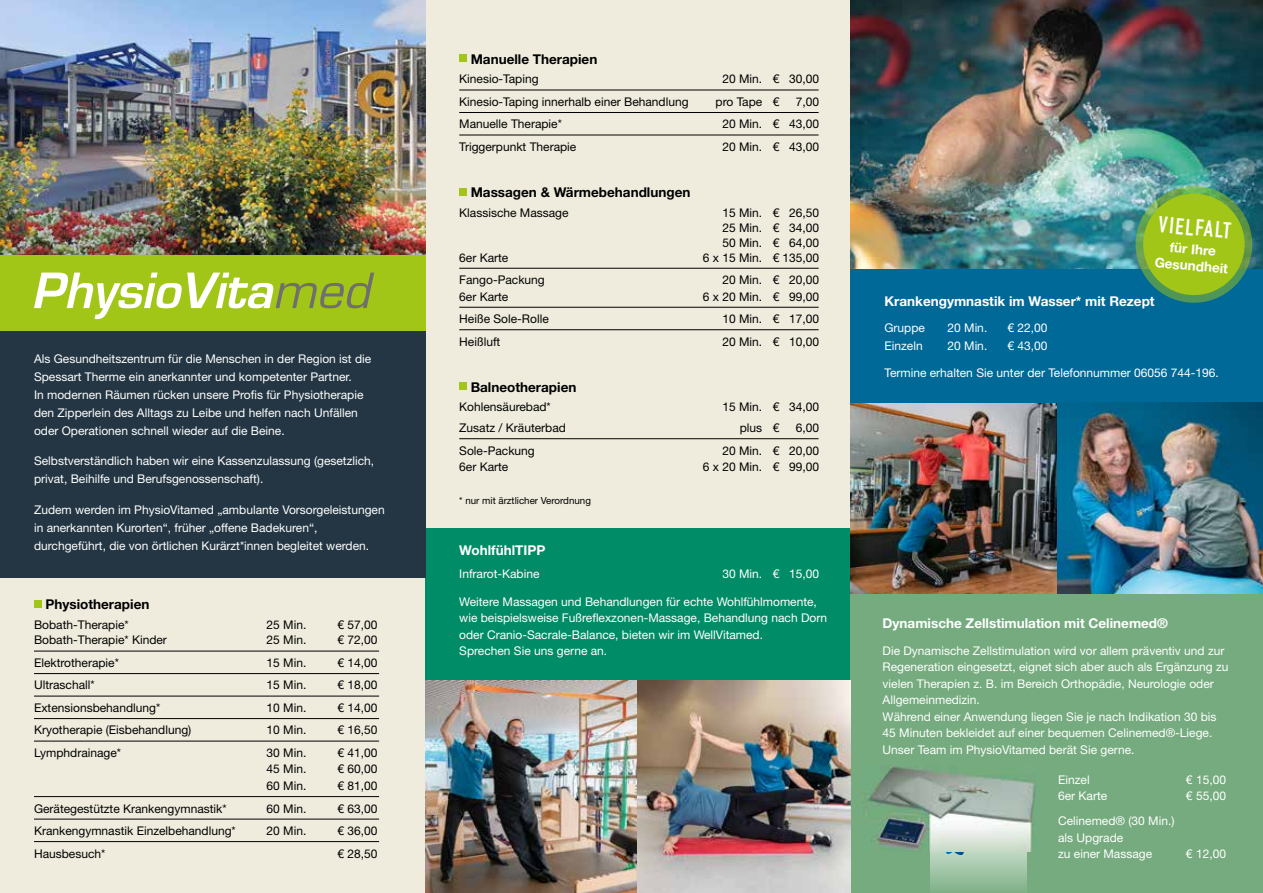
<style>
.page{position:relative;width:1263px;height:893px;background:#fff}
.page>*{position:absolute;margin:0;border:0;box-sizing:border-box;transform-origin:0 0}
.t1{font:22.65px "DIN Engschrift LT Pro";color:#fff}
.t2{font:700 13.5px/16.5px "Helvetica Neue LT Pro";color:#fff;text-align:center}
.t3{font:700 13.5px "Helvetica Neue LT Pro";color:#000}
.t4{font:12px/16.5px "Helvetica Neue LT Pro";color:#fff}
.t5{font:12px/15px "Helvetica Neue LT Pro";color:#000;text-align:justify}
.t6{font:9.75px "Helvetica Neue LT Pro";color:#000}
</style>
<div class="page">
<div style="left:0;top:0;width:850px;height:893px;background:#efecde"></div>
<div style="left:425px;top:528px;width:425px;height:160px;background:#008c66"></div>
<img style="left:850px;top:0;width:413px;height:269px">
<div style="left:850px;top:269px;width:413px;height:135px;background:#006998"></div>
<div style="left:850px;top:593px;width:413px;height:300px;background:#75ab7e"></div>
<img style="left:850px;top:404px;width:207px;height:189px">
<div style="left:459px;top:54px;width:8px;height:8px;background:#a2c617"></div>
<hr style="left:459px;top:90px;width:360px;height:1px;background:#000">
<hr style="left:459px;top:112px;width:360px;height:1px;background:#000">
<hr style="left:459px;top:135px;width:360px;height:1px;background:#000">
<div style="left:459px;top:188px;width:8px;height:7px;background:#a2c617"></div>
<hr style="left:459px;top:268px;width:360px;height:1px;background:#000">
<hr style="left:459px;top:307px;width:360px;height:1px;background:#000">
<hr style="left:459px;top:329px;width:360px;height:1px;background:#000">
<div style="left:459px;top:382px;width:8px;height:8px;background:#a2c617"></div>
<hr style="left:459px;top:438px;width:360px;height:1px;background:#000">
<div style="left:34px;top:600px;width:8px;height:8px;background:#a2c617"></div>
<hr style="left:34px;top:651px;width:345px;height:1px;background:#000">
<hr style="left:34px;top:673px;width:345px;height:1px;background:#000">
<hr style="left:34px;top:696px;width:345px;height:1px;background:#000">
<hr style="left:34px;top:718px;width:345px;height:1px;background:#000">
<hr style="left:34px;top:741px;width:345px;height:1px;background:#000">
<hr style="left:34px;top:796px;width:345px;height:1px;background:#000">
<hr style="left:34px;top:819px;width:345px;height:1px;background:#000">
<hr style="left:34px;top:841px;width:345px;height:1px;background:#000">
<div style="left:0;top:331px;width:425px;height:246px;background:#243643"></div>
<div style="left:0;top:253px;width:425px;height:78px;background:#a2c617"></div>
<svg style="left:34px;top:273px;width:340px;height:46px"></svg>
<img style="left:1057px;top:403px;width:206px;height:190px">
<svg style="left:930px;top:852px;width:96px;height:40px;background:#9dc3a3"></svg>
<svg style="left:936px;top:852px;width:87px;height:3px"></svg>
<img style="left:862px;top:765px;width:174px;height:87px">
<img style="left:0;top:0;width:425px;height:254px">
<svg style="left:1135px;top:186px;width:117px;height:117px;background:#609e53"></svg>
<div style="left:1143px;top:194px;width:101px;height:101px;background:#a2c617;border-radius:50%"></div>
<img style="left:425px;top:680px;width:425px;height:213px">
<p class="t4" style="left:34px;top:349px;width:339px;line-height:18px">Als Gesundheitszentrum für die Menschen in der Region ist die Spessart Therme ein anerkannter und kompetenter Partner.<br>In modernen Räumen rücken unsere Profis für Physiotherapie den Zipperlein des Alltags zu Leibe und helfen nach Unfällen oder Operationen schnell wieder auf die Beine.</p>
<p class="t4" style="left:34px;top:452px;width:342px;line-height:18px">Selbstverständlich haben wir eine Kassenzulassung (gesetzlich, privat, Beihilfe und Berufsgenossenschaft).</p>
<p class="t4" style="left:34px;top:501px;width:352px;line-height:18px">Zudem werden im PhysioVitamed „ambulante Vorsorgeleistungen in anerkannten Kurorten“, früher „offene Badekuren“, durchgeführt, die von örtlichen Kurärzt*innen begleitet werden.</p>
<p class="t3" style="left:45px;top:596px;width:105px">Physiotherapien</p>
<p class="t5" style="left:34px;top:617px;width:96px">Bobath-Therapie*</p>
<p class="t5" style="left:267px;top:617px;width:41px">25 Min.</p>
<p class="t5" style="left:337px;top:617px;width:42px">€ 57,00</p>
<p class="t5" style="left:34px;top:632px;width:134px">Bobath-Therapie* Kinder</p>
<p class="t5" style="left:267px;top:632px;width:41px">25 Min.</p>
<p class="t5" style="left:337px;top:632px;width:42px">€ 72,00</p>
<p class="t5" style="left:34px;top:655px;width:86px">Elektrotherapie*</p>
<p class="t5" style="left:267px;top:655px;width:41px">15 Min.</p>
<p class="t5" style="left:337px;top:655px;width:42px">€ 14,00</p>
<p class="t5" style="left:34px;top:677px;width:62px">Ultraschall*</p>
<p class="t5" style="left:267px;top:677px;width:41px">15 Min.</p>
<p class="t5" style="left:337px;top:677px;width:42px">€ 18,00</p>
<p class="t5" style="left:34px;top:700px;width:128px">Extensionsbehandlung*</p>
<p class="t5" style="left:267px;top:700px;width:41px">10 Min.</p>
<p class="t5" style="left:337px;top:700px;width:42px">€ 14,00</p>
<p class="t5" style="left:34px;top:722px;width:159px">Kryotherapie (Eisbehandlung)</p>
<p class="t5" style="left:267px;top:722px;width:41px">10 Min.</p>
<p class="t5" style="left:337px;top:722px;width:42px">€ 16,50</p>
<p class="t5" style="left:34px;top:745px;width:89px">Lymphdrainage*</p>
<p class="t5" style="left:267px;top:745px;width:41px">30 Min.</p>
<p class="t5" style="left:337px;top:745px;width:42px">€ 41,00</p>
<p class="t5" style="left:267px;top:761px;width:41px">45 Min.</p>
<p class="t5" style="left:337px;top:761px;width:42px">€ 60,00</p>
<p class="t5" style="left:267px;top:778px;width:41px">60 Min.</p>
<p class="t5" style="left:337px;top:778px;width:42px">€ 81,00</p>
<p class="t5" style="left:34px;top:800px;width:194px">Gerätegestützte Krankengymnastik*</p>
<p class="t5" style="left:267px;top:800px;width:41px">60 Min.</p>
<p class="t5" style="left:337px;top:800px;width:42px">€ 63,00</p>
<p class="t5" style="left:34px;top:823px;width:203px">Krankengymnastik Einzelbehandlung*</p>
<p class="t5" style="left:267px;top:823px;width:41px">20 Min.</p>
<p class="t5" style="left:337px;top:823px;width:42px">€ 36,00</p>
<p class="t5" style="left:34px;top:845px;width:73px">Hausbesuch*</p>
<p class="t5" style="left:337px;top:845px;width:42px">€ 28,50</p>
<p class="t3" style="left:471px;top:51px;width:128px">Manuelle Therapien</p>
<p class="t5" style="left:459px;top:71px;width:81px">Kinesio-Taping</p>
<p class="t5" style="left:722px;top:71px;width:98px">20 Min. € 30,00</p>
<p class="t5" style="left:459px;top:94px;width:231px">Kinesio-Taping innerhalb einer Behandlung</p>
<p class="t5" style="left:716px;top:94px;width:65px">pro Tape €</p>
<p class="t5" style="left:796px;top:94px;width:25px">7,00</p>
<p class="t5" style="left:459px;top:116px;width:104px">Manuelle Therapie*</p>
<p class="t5" style="left:722px;top:116px;width:98px">20 Min. € 43,00</p>
<p class="t5" style="left:459px;top:139px;width:119px">Triggerpunkt Therapie</p>
<p class="t5" style="left:722px;top:139px;width:98px">20 Min. € 43,00</p>
<p class="t3" style="left:471px;top:184px;width:221px">Massagen &amp; Wärmebehandlungen</p>
<p class="t5" style="left:459px;top:205px;width:111px">Klassische Massage</p>
<p class="t5" style="left:722px;top:205px;width:98px">15 Min. € 26,50<br>25 Min. € 34,00<br>50 Min. € 64,00</p>
<p class="t5" style="left:459px;top:250px;width:51px">6er Karte</p>
<p class="t5" style="left:703px;top:250px;width:118px">6 x 15 Min. € 135,00</p>
<p class="t5" style="left:459px;top:272px;width:87px">Fango-Packung</p>
<p class="t5" style="left:722px;top:272px;width:98px">20 Min. € 20,00</p>
<p class="t5" style="left:459px;top:289px;width:51px">6er Karte</p>
<p class="t5" style="left:703px;top:289px;width:118px">6 x 20 Min. € 99,00</p>
<p class="t5" style="left:459px;top:311px;width:91px">Heiße Sole-Rolle</p>
<p class="t5" style="left:722px;top:311px;width:98px">10 Min. € 17,00</p>
<p class="t5" style="left:459px;top:334px;width:43px">Heißluft</p>
<p class="t5" style="left:722px;top:334px;width:98px">20 Min. € 10,00</p>
<p class="t3" style="left:471px;top:378px;width:107px">Balneotherapien</p>
<p class="t5" style="left:459px;top:399px;width:93px">Kohlensäurebad*</p>
<p class="t5" style="left:722px;top:399px;width:98px">15 Min. € 34,00</p>
<p class="t5" style="left:459px;top:420px;width:108px">Zusatz / Kräuterbad</p>
<p class="t5" style="left:740px;top:420px;width:41px">plus €</p>
<p class="t5" style="left:796px;top:420px;width:25px">6,00</p>
<p class="t5" style="left:459px;top:443px;width:77px">Sole-Packung</p>
<p class="t5" style="left:722px;top:443px;width:98px">20 Min. € 20,00</p>
<p class="t5" style="left:459px;top:459px;width:51px">6er Karte</p>
<p class="t5" style="left:703px;top:459px;width:118px">6 x 20 Min. € 99,00</p>
<p class="t6" style="left:459px;top:494px;width:133px">* nur mit ärztlicher Verordnung</p>
<p class="t2" style="left:459px;top:542px;width:88px">WohlfühlTIPP</p>
<p class="t4" style="left:459px;top:565px;width:82px">Infrarot-Kabine</p>
<p class="t4" style="left:722px;top:565px;width:98px">30 Min. € 15,00</p>
<p class="t4" style="left:459px;top:593px;width:369px">Weitere Massagen und Behandlungen für echte Wohlfühlmomente, wie beispielsweise Fußreflexzonen-Massage, Behandlung nach Dorn oder Cranio-Sacrale-Balance, bieten wir im WellVitamed.<br>Sprechen Sie uns gerne an.</p>
<h1 class="t1" style="left:1160px;top:211px;width:74px;rotate:5deg">VIELFALT</h1>
<p class="t2" style="left:1157px;top:237px;width:75px;rotate:5deg">für Ihre<br>Gesundheit</p>
<p class="t2" style="left:884px;top:292px;width:272px">Krankengymnastik im Wasser* mit Rezept</p>
<p class="t4" style="left:884px;top:320px;width:42px">Gruppe</p>
<p class="t4" style="left:947px;top:320px;width:41px">20 Min.</p>
<p class="t4" style="left:1007px;top:320px;width:42px">€ 22,00</p>
<p class="t4" style="left:884px;top:338px;width:40px">Einzeln</p>
<p class="t4" style="left:947px;top:338px;width:41px">20 Min.</p>
<p class="t4" style="left:1007px;top:338px;width:42px">€ 43,00</p>
<p class="t4" style="left:884px;top:364px;width:336px">Termine erhalten Sie unter der Telefonnummer 06056 744-196.</p>
<p class="t2" style="left:883px;top:615px;width:287px">Dynamische Zellstimulation mit Celinemed®</p>
<p class="t4" style="left:883px;top:642px;width:347px">Die Dynamische Zellstimulation wird vor allem präventiv und zur Regeneration eingesetzt, eignet sich aber auch als Ergänzung zu vielen Therapien z. B. im Bereich Orthopädie, Neurologie oder Allgemeinmedizin.<br>Während einer Anwendung liegen Sie je nach Indikation 30 bis 45 Minuten bekleidet auf einer bequemen Celinemed®-Liege.<br>Unser Team im PhysioVitamed berät Sie gerne.</p>
<p class="t4" style="left:1058px;top:771px;width:33px">Einzel</p>
<p class="t4" style="left:1186px;top:771px;width:42px">€ 15,00</p>
<p class="t4" style="left:1058px;top:788px;width:51px">6er Karte</p>
<p class="t4" style="left:1186px;top:788px;width:42px">€ 55,00</p>
<p class="t4" style="left:1058px;top:813px;width:118px">Celinemed® (30 Min.) als Upgrade<br>zu einer Massage</p>
<p class="t4" style="left:1186px;top:846px;width:42px">€ 12,00</p>
</div>
